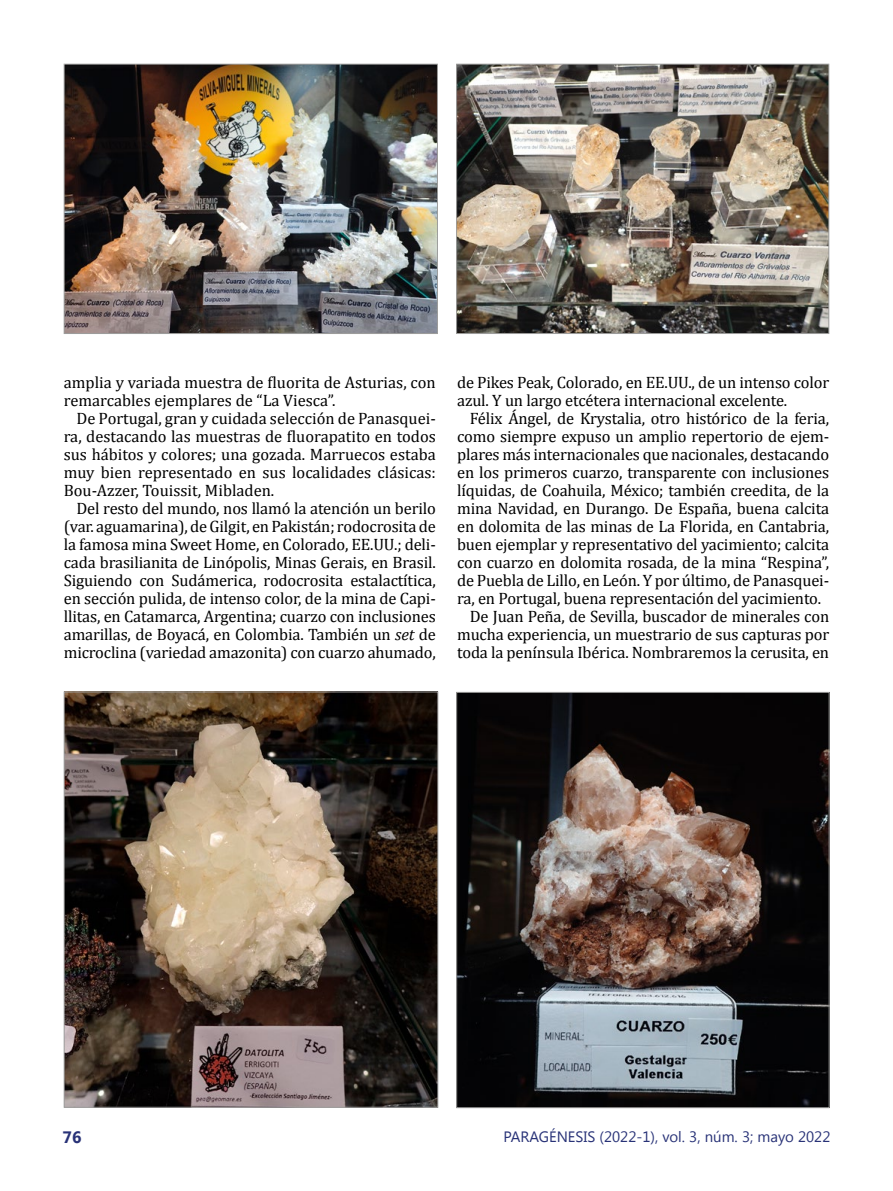
<style>
.page{position:relative;width:893px;height:1191px;background:#fff}
.page>*{position:absolute;margin:0;border:0;box-sizing:border-box;transform-origin:0 0}
.Párrafo_2_columnas{font:16.5px/18px "Cambria";letter-spacing:-.01em;color:#000;text-align:justify}
.t1{font:700 16.5px "Segoe UI";color:#283277}
.t2{font:15px "Segoe UI";color:#283277}
.s1{font-style:italic}
</style>
<div class="page">
<img style="left:66px;top:66px;width:370px;height:266px">
<div style="left:64px;top:64px;width:374px;height:270px;border:1px solid #9d9d9c"></div>
<img style="left:458px;top:66px;width:369px;height:266px">
<div style="left:456px;top:64px;width:373px;height:270px;border:1px solid #9d9d9c"></div>
<img style="left:66px;top:693px;width:370px;height:412px">
<div style="left:64px;top:691px;width:374px;height:416px;border:1px solid #9d9d9c"></div>
<img style="left:458px;top:694px;width:369px;height:412px">
<div style="left:456px;top:692px;width:373px;height:416px;border:1px solid #9d9d9c"></div>
<p class="Párrafo_2_columnas" style="left:64px;top:373px;width:374px">amplia y variada muestra de fluorita de Asturias, con remarcables ejemplares de “La Viesca”.</p>
<p class="Párrafo_2_columnas" style="left:64px;top:409px;width:374px;text-indent:13px">De Portugal, gran y cuidada selección de Panasquei&shy;ra, destacando las muestras de fluorapatito en todos sus hábitos y colores; una gozada. Marruecos estaba muy bien representado en sus localidades clásicas:<br>Bou-Azzer, Touissit, Mibladen.</p>
<p class="Párrafo_2_columnas" style="left:64px;top:499px;width:374px;text-indent:13px">Del resto del mundo, nos llamó la atención un berilo (var. aguamarina), de Gilgit, en Pakistán; rodocrosita de la famosa mina Sweet Home, en Colorado, EE.UU.; deli&shy;cada brasilianita de Linópolis, Minas Gerais, en Brasil.<br>Siguiendo con Sudámerica, rodocrosita estalactítica, en sección pulida, de intenso color, de la mina de Capi&shy;llitas, en Catamarca, Argentina; cuarzo con inclusiones amarillas, de Boyacá, en Colombia. También un <span class="s1">set</span> de microclina (variedad amazonita) con cuarzo ahumado,</p>
<p class="Párrafo_2_columnas" style="left:457px;top:373px;width:374px">de Pikes Peak, Colorado, en EE.UU., de un intenso color azul. Y un largo etcétera internacional excelente.</p>
<p class="Párrafo_2_columnas" style="left:457px;top:409px;width:374px;text-indent:13px">Félix Ángel, de Krystalia, otro histórico de la feria, como siempre expuso un amplio repertorio de ejem&shy;plares más internacionales que nacionales, destacando en los primeros cuarzo, transparente con inclusiones líquidas, de Coahuila, México; también creedita, de la mina Navidad, en Durango. De España, buena calcita en dolomita de las minas de La Florida, en Cantabria, buen ejemplar y representativo del yacimiento; calcita con cuarzo en dolomita rosada, de la mina “Respina”, de Puebla de Lillo, en León. Y por último, de Panasquei&shy;ra, en Portugal, buena representación del yacimiento.</p>
<p class="Párrafo_2_columnas" style="left:457px;top:607px;width:374px;text-indent:13px">De Juan Peña, de Sevilla, buscador de minerales con mucha experiencia, un muestrario de sus capturas por toda la península Ibérica. Nombraremos la cerusita, en</p>
<p class="t1" style="left:63px;top:1125px;width:20px">76</p>
<p class="t2" style="left:503px;top:1126px;width:328px">PARAGÉNESIS (2022-1), vol. 3, núm. 3; mayo 2022</p>
</div>
